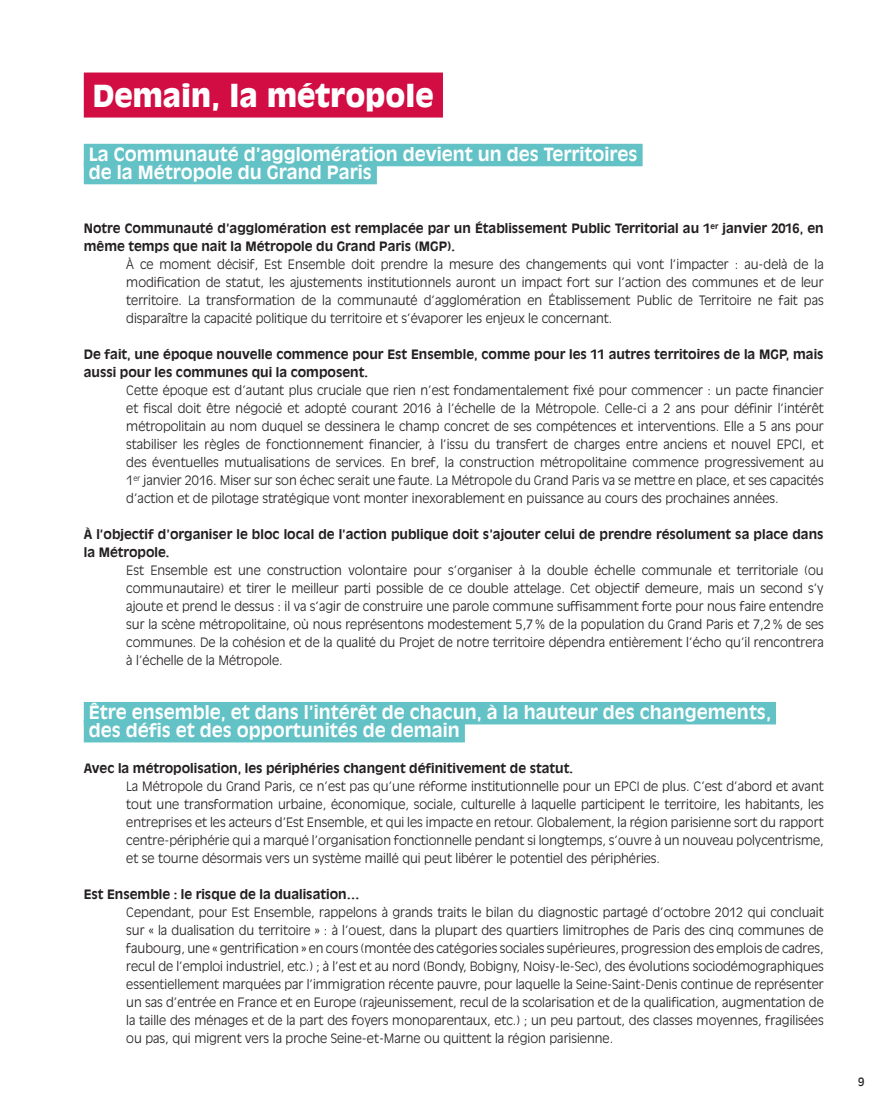
<style>
.page{position:relative;width:895px;height:1120px;background:#fff}
.page>*{position:absolute;margin:0;border:0;box-sizing:border-box;transform-origin:0 0}
.Titre_fond_rouge{font:900 30px "Antique Olive Std";color:#fff}
.Sous-titres_cartouch{font:700 18px "Antique Olive Std";color:#fff}
.Texte_courant{font:300 12.75px/18px "Antique Olive Std";color:#231f20;text-align:justify}
.Texte_courant_gras{font:700 12.75px/18px "Antique Olive Std";color:#231f20}
.t1{font:11.4px "Antique Olive Std";color:#231f20}
</style>
<div class="page">
<div style="left:84px;top:73px;width:359px;height:45px;background:#d20d44"></div>
<div style="left:84px;top:144px;width:559px;height:22px;background:#63c2c6"></div>
<div style="left:84px;top:162px;width:293px;height:22px;background:#63c2c6"></div>
<div style="left:84px;top:702px;width:692px;height:22px;background:#63c2c6"></div>
<div style="left:84px;top:720px;width:381px;height:22px;background:#63c2c6"></div>
<p class="Titre_fond_rouge" style="left:93px;top:78px;width:342px">Demain, la métropole</p>
<p class="Sous-titres_cartouch" style="left:89px;top:143px;width:550px">La Communauté d’agglomération devient un des Territoires</p>
<p class="Sous-titres_cartouch" style="left:89px;top:161px;width:285px">de la Métropole du Grand Paris</p>
<p class="Texte_courant_gras" style="left:84px;top:219px;width:741px">Notre Communauté d’agglomération est remplacée par un Établissement Public Territorial au 1<sup>er</sup> janvier 2016, en même temps que nait la Métropole du Grand Paris (MGP).</p>
<p class="Texte_courant" style="left:126px;top:256px;width:699px">À ce moment décisif, Est Ensemble doit prendre la mesure des changements qui vont l’impacter : au-delà de la modification de statut, les ajustements institutionnels auront un impact fort sur l’action des communes et de leur territoire. La transformation de la communauté d’agglomération en Établissement Public de Territoire ne fait pas disparaître la capacité politique du territoire et s’évaporer les enjeux le concernant.</p>
<p class="Texte_courant_gras" style="left:84px;top:345px;width:741px">De fait, une époque nouvelle commence pour Est Ensemble, comme pour les 11 autres territoires de la MGP, mais aussi pour les communes qui la composent.</p>
<p class="Texte_courant" style="left:126px;top:382px;width:699px">Cette époque est d’autant plus cruciale que rien n’est fondamentalement fixé pour commencer : un pacte financier et fiscal doit être négocié et adopté courant 2016 à l’échelle de la Métropole. Celle-ci a 2 ans pour définir l’intérêt métropolitain au nom duquel se dessinera le champ concret de ses compétences et interventions. Elle a 5 ans pour stabiliser les règles de fonctionnement financier, à l’issu du transfert de charges entre anciens et nouvel EPCI, et des éventuelles mutualisations de services. En bref, la construction métropolitaine commence progressivement au 1<sup>er</sup> janvier 2016. Miser sur son échec serait une faute. La Métropole du Grand Paris va se mettre en place, et ses capacités d’action et de pilotage stratégique vont monter inexorablement en puissance au cours des prochaines années.</p>
<p class="Texte_courant_gras" style="left:84px;top:525px;width:741px">À l’objectif d’organiser le bloc local de l’action publique doit s’ajouter celui de prendre résolument sa place dans la Métropole.</p>
<p class="Texte_courant" style="left:126px;top:562px;width:699px">Est Ensemble est une construction volontaire pour s’organiser à la double échelle communale et territoriale (ou communautaire) et tirer le meilleur parti possible de ce double attelage. Cet objectif demeure, mais un second s’y ajoute et prend le dessus : il va s’agir de construire une parole commune suffisamment forte pour nous faire entendre sur la scène métropolitaine, où nous représentons modestement 5,7% de la population du Grand Paris et 7,2% de ses communes. De la cohésion et de la qualité du Projet de notre territoire dépendra entièrement l’écho qu’il rencontrera à l’échelle de la Métropole.</p>
<p class="Sous-titres_cartouch" style="left:89px;top:701px;width:684px">Être ensemble, et dans l’intérêt de chacun, à la hauteur des changements,</p>
<p class="Sous-titres_cartouch" style="left:89px;top:719px;width:373px">des défis et des opportunités de demain</p>
<p class="Texte_courant_gras" style="left:84px;top:759px;width:491px">Avec la métropolisation, les périphéries changent définitivement de statut.</p>
<p class="Texte_courant" style="left:126px;top:778px;width:699px">La Métropole du Grand Paris, ce n’est pas qu’une réforme institutionnelle pour un EPCI de plus. C’est d’abord et avant tout une transformation urbaine, économique, sociale, culturelle à laquelle participent le territoire, les habitants, les entreprises et les acteurs d’Est Ensemble, et qui les impacte en retour. Globalement, la région parisienne sort du rapport centre-périphérie qui a marqué l’organisation fonctionnelle pendant si longtemps, s’ouvre à un nouveau polycentrisme, et se tourne désormais vers un système maillé qui peut libérer le potentiel des périphéries.</p>
<p class="Texte_courant_gras" style="left:84px;top:885px;width:277px">Est Ensemble : le risque de la dualisation…</p>
<p class="Texte_courant" style="left:126px;top:904px;width:699px">Cependant, pour Est Ensemble, rappelons à grands traits le bilan du diagnostic partagé d’octobre 2012 qui concluait sur « la dualisation du territoire » : à l’ouest, dans la plupart des quartiers limitrophes de Paris des cinq communes de faubourg, une « gentrification » en cours (montée des catégories sociales supérieures, progression des emplois de cadres, recul de l’emploi industriel, etc.) ; à l’est et au nord (Bondy, Bobigny, Noisy-le-Sec), des évolutions sociodémographiques essentiellement marquées par l’immigration récente pauvre, pour laquelle la Seine-Saint-Denis continue de représenter un sas d’entrée en France et en Europe (rajeunissement, recul de la scolarisation et de la qualification, augmentation de la taille des ménages et de la part des foyers monoparentaux, etc.) ; un peu partout, des classes moyennes, fragilisées ou pas, qui migrent vers la proche Seine-et-Marne ou quittent la région parisienne.</p>
<p class="t1" style="left:858px;top:1075px;width:8px">9</p>
</div>
